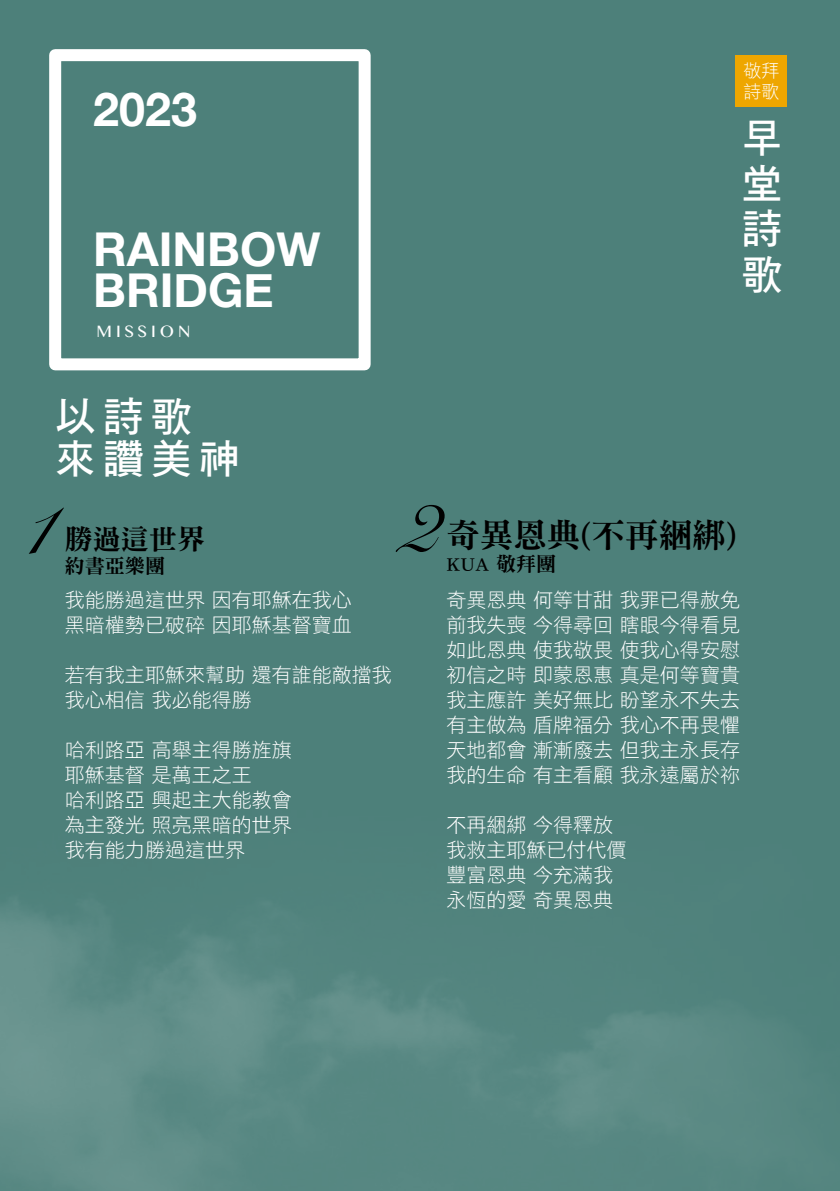
<style>
.page{position:relative;width:840px;height:1191px;background:#fff}
.page>*{position:absolute;margin:0;border:0;box-sizing:border-box;transform-origin:0 0}
.t1{font:86.2px "Snell Roundhand";color:#000}
.t2{font:700 46.6px/41px "Helvetica Neue";color:#fff}
.t3{font:40.6px/45.4px "DF Hei Std W7";letter-spacing:.18em;color:#fff;text-align:justify}
.t4{font:33.4px "DF Ming Std W9";color:#000}
.t5{font:28px "DF Ming Std W9";color:#000}
.t6{font:20px/25px "DF Hei Std W3";color:#fff}
.t7{font:20px "DF Ming Std W9";color:#000}
.t8{font:18px/21px "DF Hei Std W3";color:#fff}
.t9{font:16.6px "Gurmukhi MN";letter-spacing:.24em;color:#fff}
</style>
<div class="page">
<div style="left:0;top:0;width:839px;height:1191px;background:#4d807a"></div>
<img style="left:0;top:900px;width:795px;height:291px">
<div style="left:735px;top:55px;width:51px;height:51px;background:#eea600"></div>
<div style="left:49px;top:49px;width:321px;height:321px;border:12px solid #fff"></div>
<h2 class="t2" style="left:93px;top:90px;width:105px">2023</h2>
<h2 class="t2" style="left:93px;top:230px;width:228px">RAINBOW<br>BRIDGE</h2>
<p class="t9" style="left:96px;top:322px;width:95px">MISSION</p>
<h3 class="t3" style="left:55px;top:395px;width:186px;line-height:42px">以詩歌來讚美神</h3>
<p class="t8" style="left:743px;top:60px;width:37px">敬拜詩歌</p>
<h3 class="t3" style="left:741px;top:114px;width:41px">早堂詩歌</h3>
<h1 class="t1" style="left:395px;top:455px;width:45px">2</h1>
<h1 class="t1" style="left:19px;top:457px;width:33px">1</h1>
<h3 class="t4" style="left:446px;top:517px;width:292px">奇異恩典(不再綑綁)</h3>
<p class="t7" style="left:446px;top:553px;width:111px">KUA 敬拜團</p>
<p class="t6" style="left:446px;top:587px;width:295px;text-align:justify">奇異恩典 何等甘甜 我罪已得赦免前我失喪 今得尋回 瞎眼今得看見如此恩典 使我敬畏 使我心得安慰初信之時 即蒙恩惠 真是何等寶貴我主應許 美好無比 盼望永不失去有主做為 盾牌福分 我心不再畏懼天地都會 漸漸廢去 但我主永長存我的生命 有主看顧 我永遠屬於祢</p>
<p class="t6" style="left:446px;top:812px;width:181px">不再綑綁 今得釋放我救主耶穌已付代價豐富恩典 今充滿我永恆的愛 奇異恩典</p>
<h3 class="t5" style="left:65px;top:523px;width:141px">勝過這世界</h3>
<p class="t7" style="left:65px;top:555px;width:102px">約書亞樂團</p>
<p class="t6" style="left:65px;top:587px;width:288px">我能勝過這世界 因有耶穌在我心黑暗權勢已破碎 因耶穌基督寶血</p>
<p class="t6" style="left:65px;top:662px;width:328px">若有我主耶穌來幫助 還有誰能敵擋我我心相信 我必能得勝</p>
<p class="t6" style="left:65px;top:737px;width:228px">哈利路亞 高舉主得勝旌旗耶穌基督 是萬王之王<br>哈利路亞 興起主大能教會為主發光 照亮黑暗的世界我有能力勝過這世界</p>
</div>
